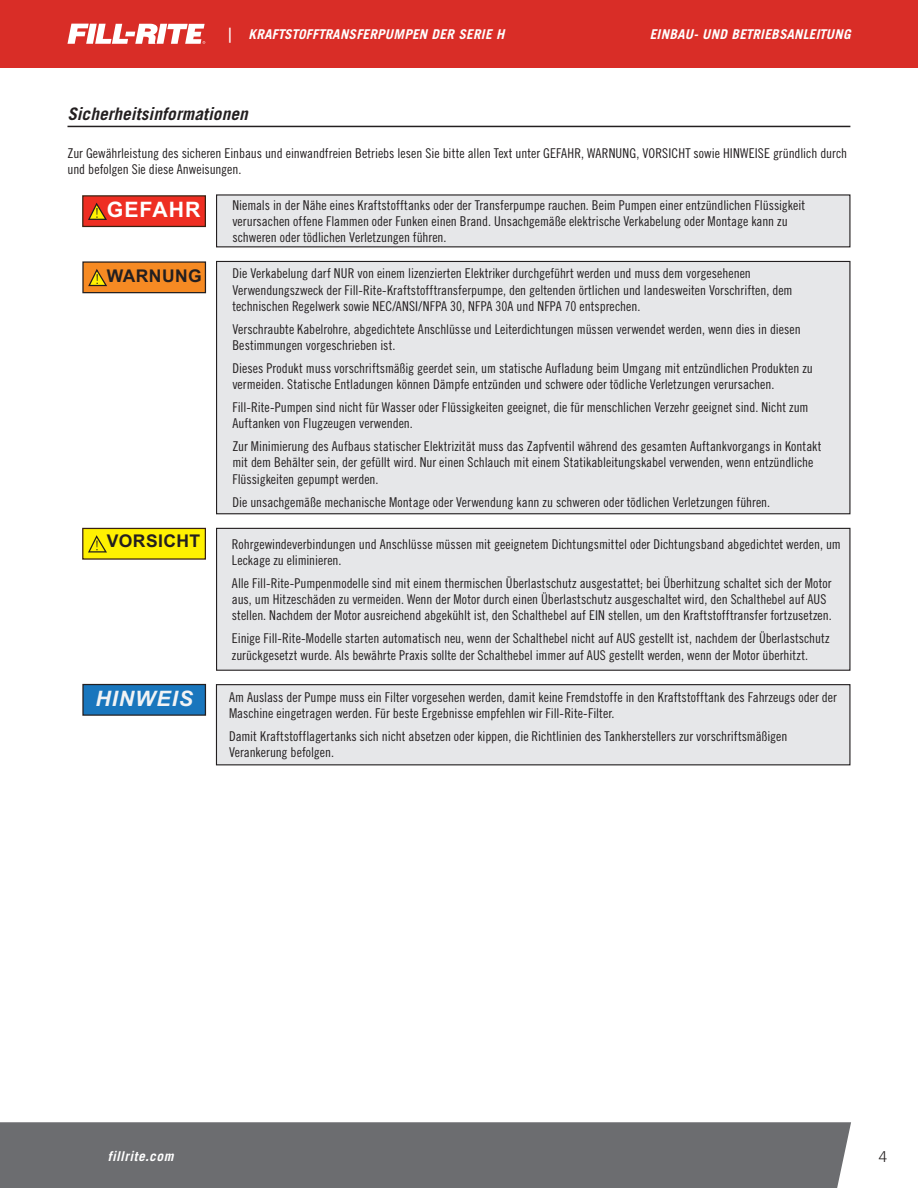
<style>
.page{position:relative;width:918px;height:1188px;background:#fff}
.page>*{position:absolute;margin:0;border:0;box-sizing:border-box;transform-origin:0 0}
.t1{font:700 21.3px "Arial";letter-spacing:.05em;color:#fff}
.t2{font:italic 700 21.3px "Arial";letter-spacing:.05em;color:#f2f3f4}
.t3{font:700 17.55px "Arial";letter-spacing:.025em;color:#231f20}
.t4{font:italic 700 17.25px "Trade Gothic LT Std";letter-spacing:.005em;color:#231f20}
.Page_Number{font:300 15px "Trade Gothic LT Std";color:#231f20}
.t5{font:13.5px/16.2px "Trade Gothic LT Std Cn 18";color:#231f20}
.t6{font:italic 700 13.5px "Trade Gothic LT Std";letter-spacing:.02em;color:#fff}
</style>
<div class="page">
<div style="left:0;top:1122px;width:851px;height:66px;background:#6c6d70"></div>
<div style="left:0;top:0;width:918px;height:68px;background:#d92d27"></div>
<svg style="left:67px;top:24px;width:138px;height:20px"></svg>
<hr style="left:68px;top:126px;width:782px;height:1px;background:#231f20">
<div style="left:217px;top:261px;width:633px;height:253px;background:#e6e7e9"></div>
<div style="left:216px;top:261px;width:634px;height:253px;border:1px solid #231f20"></div>
<div style="left:83px;top:262px;width:122px;height:31px;background:#f68a23"></div>
<div style="left:82px;top:261px;width:124px;height:32px;border:1px solid #231f20"></div>
<svg style="left:88px;top:269px;width:19px;height:18px"></svg>
<div style="left:217px;top:195px;width:633px;height:52px;background:#e6e7e9"></div>
<div style="left:83px;top:196px;width:122px;height:30px;background:#ee2e22"></div>
<div style="left:82px;top:195px;width:124px;height:32px;border:1px solid #3a2111"></div>
<svg style="left:88px;top:202px;width:19px;height:18px"></svg>
<div style="left:217px;top:528px;width:633px;height:142px;background:#e6e7e9"></div>
<div style="left:216px;top:528px;width:634px;height:143px;border:1px solid #231f20"></div>
<div style="left:83px;top:528px;width:122px;height:31px;background:#fff101"></div>
<div style="left:82px;top:528px;width:124px;height:32px;border:1px solid #3a2111"></div>
<svg style="left:88px;top:535px;width:19px;height:18px"></svg>
<div style="left:216px;top:685px;width:634px;height:80px;background:#e6e7e9"></div>
<div style="left:216px;top:684px;width:634px;height:81px;border:1px solid #231f20"></div>
<div style="left:83px;top:685px;width:122px;height:30px;background:#1976bd"></div>
<div style="left:82px;top:684px;width:124px;height:32px;border:1px solid #231f20"></div>
<p class="t6" style="left:226px;top:26px;width:280px">| KRAFTSTOFFTRANSFERPUMPEN DER SERIE H</p>
<p class="t6" style="left:650px;top:26px;width:202px">EINBAU- UND BETRIEBSANLEITUNG</p>
<p class="t4" style="left:68px;top:104px;width:182px">Sicherheitsinformationen</p>
<p class="t5" style="left:68px;top:145px;width:781px">Zur Gewährleistung des sicheren Einbaus und einwandfreien Betriebs lesen Sie bitte allen Text unter GEFAHR, WARNUNG, VORSICHT sowie HINWEISE gründlich durch und befolgen Sie diese Anweisungen.</p>
<p class="t1" style="left:107px;top:188px;width:95px">GEFAHR</p>
<p class="t1" style="left:107px;top:195px;width:95px">GEFAHR</p>
<p class="t5" style="left:232px;top:197px;width:574px">Niemals in der Nähe eines Kraftstofftanks oder der Transferpumpe rauchen. Beim Pumpen einer entzündlichen Flüssigkeit verursachen offene Flammen oder Funken einen Brand. Unsachgemäße elektrische Verkabelung oder Montage kann zu schweren oder tödlichen Verletzungen führen.</p>
<p class="t3" style="left:107px;top:263px;width:97px">WARNUNG</p>
<p class="t3" style="left:107px;top:270px;width:97px">WARNUNG</p>
<p class="t5" style="left:232px;top:265px;width:562px">Die Verkabelung darf NUR von einem lizenzierten Elektriker durchgeführt werden und muss dem vorgesehenen<br>Verwendungszweck der Fill-Rite-Kraftstofftransferpumpe, den geltenden örtlichen und landesweiten Vorschriften, dem technischen Regelwerk sowie NEC/ANSI/NFPA 30, NFPA 30A und NFPA 70 entsprechen.</p>
<p class="t5" style="left:232px;top:321px;width:570px">Verschraubte Kabelrohre, abgedichtete Anschlüsse und Leiterdichtungen müssen verwendet werden, wenn dies in diesen<br>Bestimmungen vorgeschrieben ist.</p>
<p class="t5" style="left:232px;top:360px;width:582px">Dieses Produkt muss vorschriftsmäßig geerdet sein, um statische Aufladung beim Umgang mit entzündlichen Produkten zu vermeiden. Statische Entladungen können Dämpfe entzünden und schwere oder tödliche Verletzungen verursachen.</p>
<p class="t5" style="left:232px;top:399px;width:578px">Fill-Rite-Pumpen sind nicht für Wasser oder Flüssigkeiten geeignet, die für menschlichen Verzehr geeignet sind. Nicht zum<br>Auftanken von Flugzeugen verwenden.</p>
<p class="t5" style="left:232px;top:438px;width:591px">Zur Minimierung des Aufbaus statischer Elektrizität muss das Zapfventil während des gesamten Auftankvorgangs in Kontakt mit dem Behälter sein, der gefüllt wird. Nur einen Schlauch mit einem Statikableitungskabel verwenden, wenn entzündliche<br>Flüssigkeiten gepumpt werden.</p>
<p class="t5" style="left:232px;top:494px;width:539px">Die unsachgemäße mechanische Montage oder Verwendung kann zu schweren oder tödlichen Verletzungen führen.</p>
<p class="t3" style="left:107px;top:529px;width:95px">VORSICHT</p>
<p class="t5" style="left:232px;top:536px;width:610px">Rohrgewindeverbindungen und Anschlüsse müssen mit geeignetem Dichtungsmittel oder Dichtungsband abgedichtet werden, um<br>Leckage zu eliminieren.</p>
<p class="t5" style="left:232px;top:575px;width:601px">Alle Fill-Rite-Pumpenmodelle sind mit einem thermischen Überlastschutz ausgestattet; bei Überhitzung schaltet sich der Motor aus, um Hitzeschäden zu vermeiden. Wenn der Motor durch einen Überlastschutz ausgeschaltet wird, den Schalthebel auf AUS stellen. Nachdem der Motor ausreichend abgekühlt ist, den Schalthebel auf EIN stellen, um den Kraftstofftransfer fortzusetzen.</p>
<p class="t5" style="left:232px;top:630px;width:599px">Einige Fill-Rite-Modelle starten automatisch neu, wenn der Schalthebel nicht auf AUS gestellt ist, nachdem der Überlastschutz zurückgesetzt wurde. Als bewährte Praxis sollte der Schalthebel immer auf AUS gestellt werden, wenn der Motor überhitzt.</p>
<h1 class="t2" style="left:95px;top:684px;width:99px">HINWEIS</h1>
<p class="t5" style="left:229px;top:689px;width:609px">Am Auslass der Pumpe muss ein Filter vorgesehen werden, damit keine Fremdstoffe in den Kraftstofftank des Fahrzeugs oder der<br>Maschine eingetragen werden. Für beste Ergebnisse empfehlen wir Fill-Rite-Filter.</p>
<p class="t5" style="left:229px;top:728px;width:560px">Damit Kraftstofflagertanks sich nicht absetzen oder kippen, die Richtlinien des Tankherstellers zur vorschriftsmäßigen<br>Verankerung befolgen.</p>
<p class="t6" style="left:108px;top:1147px;width:67px">fillrite.com</p>
<p class="Page_Number" style="left:879px;top:1147px;width:10px">4</p>
</div>
